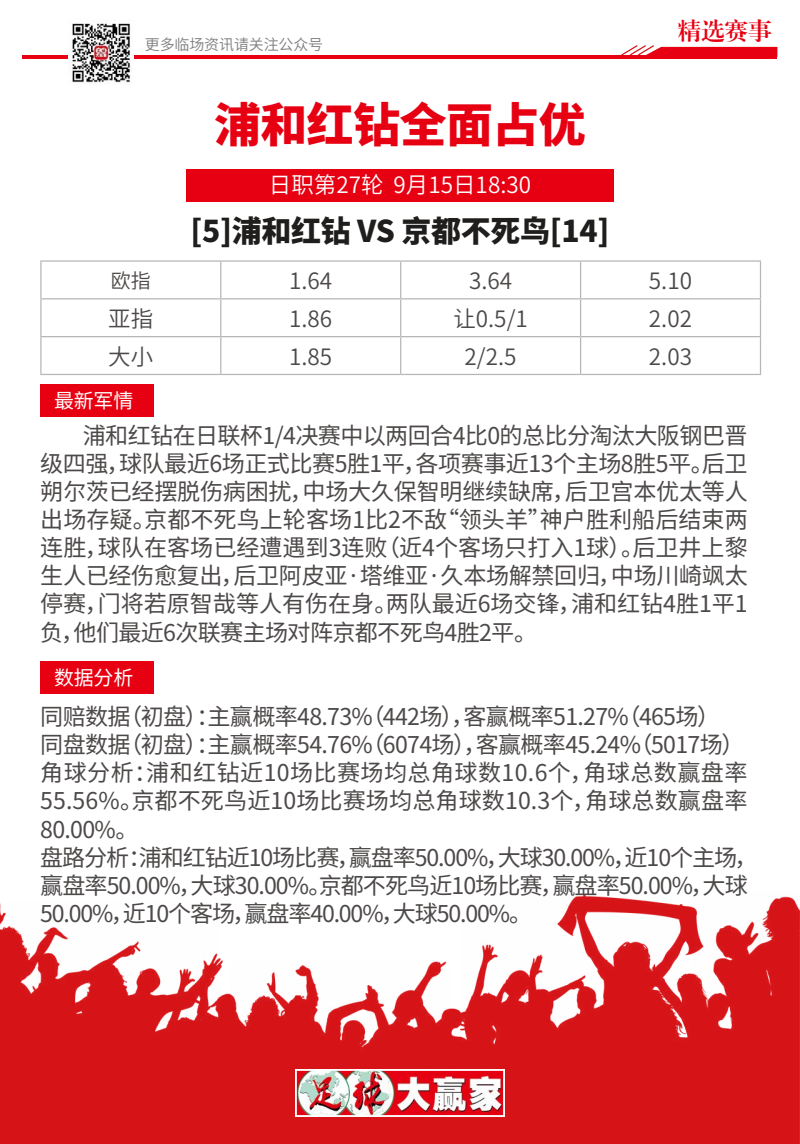
<style>
.page{position:relative;width:800px;height:1144px;background:#fff}
.page>*{position:absolute;margin:0;border:0;box-sizing:border-box;transform-origin:0 0}
.t1{font:900 46.88px "Noto Sans Hans";letter-spacing:-.01em;color:#e60012}
.t2{font:900 30px "Noto Sans Hans";letter-spacing:-.01em;color:#1f1e1d}
.t3{font:23.75px "CT Biao Song SJ";color:#e60012}
.t4{font:23.12px/28.1px "Noto Sans Hans";letter-spacing:-.03em;color:#4c4948;text-align:justify}
.t5{font:600 22.5px "Noto Sans Hans";color:#4c4948}
.t6{font:600 22.5px "Noto Sans Hans";color:#fff}
.t7{font:20px "Noto Sans Hans";letter-spacing:-.01em;color:#fff}
.t8{font:600 20px "Noto Sans Hans";color:#4c4948}
.t9{font:600 15px "Noto Sans Hans";letter-spacing:-.01em;color:#7d7d7d}
</style>
<div class="page">
<img style="left:0;top:893px;width:800px;height:251px">
<img style="left:298px;top:1072px;width:204px;height:42px">
<div style="left:295px;top:1069px;width:210px;height:48px;border:2px solid #fff"></div>
<hr style="left:22px;top:55px;width:755px;height:4px;background:#e60012">
<svg style="left:621px;top:45px;width:156px;height:10px"></svg>
<img style="left:68px;top:23px;width:66px;height:60px">
<div style="left:186px;top:169px;width:428px;height:33px;background:#e60012"></div>
<hr style="left:40px;top:260px;width:181px;height:2px;background:#b5b6b6">
<hr style="left:40px;top:262px;width:2px;height:36px;background:#b5b6b6">
<hr style="left:221px;top:260px;width:180px;height:2px;background:#b5b6b6">
<hr style="left:220px;top:262px;width:1px;height:36px;background:#b5b6b6">
<hr style="left:401px;top:260px;width:180px;height:2px;background:#b5b6b6">
<hr style="left:400px;top:262px;width:1px;height:36px;background:#b5b6b6">
<hr style="left:581px;top:260px;width:180px;height:2px;background:#b5b6b6">
<hr style="left:580px;top:262px;width:1px;height:36px;background:#b5b6b6">
<hr style="left:760px;top:262px;width:1px;height:36px;background:#b5b6b6">
<hr style="left:40px;top:298px;width:181px;height:1px;background:#b5b6b6">
<hr style="left:40px;top:299px;width:2px;height:37px;background:#b5b6b6">
<hr style="left:221px;top:298px;width:180px;height:1px;background:#b5b6b6">
<hr style="left:220px;top:299px;width:1px;height:37px;background:#b5b6b6">
<hr style="left:401px;top:298px;width:180px;height:1px;background:#b5b6b6">
<hr style="left:400px;top:299px;width:1px;height:37px;background:#b5b6b6">
<hr style="left:581px;top:298px;width:180px;height:1px;background:#b5b6b6">
<hr style="left:580px;top:299px;width:1px;height:37px;background:#b5b6b6">
<hr style="left:760px;top:299px;width:1px;height:37px;background:#b5b6b6">
<hr style="left:40px;top:336px;width:181px;height:1px;background:#b5b6b6">
<hr style="left:40px;top:337px;width:2px;height:37px;background:#b5b6b6">
<hr style="left:221px;top:336px;width:180px;height:1px;background:#b5b6b6">
<hr style="left:220px;top:337px;width:1px;height:37px;background:#b5b6b6">
<hr style="left:401px;top:336px;width:180px;height:1px;background:#b5b6b6">
<hr style="left:400px;top:337px;width:1px;height:37px;background:#b5b6b6">
<hr style="left:581px;top:336px;width:180px;height:1px;background:#b5b6b6">
<hr style="left:580px;top:337px;width:1px;height:37px;background:#b5b6b6">
<hr style="left:760px;top:337px;width:1px;height:37px;background:#b5b6b6">
<hr style="left:40px;top:374px;width:181px;height:1px;background:#b5b6b6">
<hr style="left:221px;top:374px;width:180px;height:1px;background:#b5b6b6">
<hr style="left:401px;top:374px;width:180px;height:1px;background:#b5b6b6">
<hr style="left:581px;top:374px;width:180px;height:1px;background:#b5b6b6">
<div style="left:40px;top:384px;width:113px;height:33px;background:#e60012"></div>
<div style="left:40px;top:661px;width:113px;height:32px;background:#e60012"></div>
<p class="t9" style="left:145px;top:36px;width:180px">更多临场资讯请关注公众号</p>
<h1 class="t1" style="left:214px;top:98px;width:373px">浦和红钻全面占优</h1>
<p class="t6" style="left:269px;top:172px;width:264px">日职第27轮 9月15日18:30</p>
<p class="t2" style="left:191px;top:214px;width:420px">[5]浦和红钻 VS 京都不死鸟[14]</p>
<p class="t3" style="left:678px;top:19px;width:96px">精选赛事</p>
<p class="t8" style="left:111px;top:269px;width:41px">欧指</p>
<p class="t5" style="left:289px;top:268px;width:45px">1.64</p>
<p class="t5" style="left:469px;top:268px;width:45px">3.64</p>
<p class="t5" style="left:649px;top:268px;width:45px">5.10</p>
<p class="t5" style="left:108px;top:306px;width:46px">亚指</p>
<p class="t5" style="left:289px;top:306px;width:45px">1.86</p>
<p class="t5" style="left:453px;top:306px;width:76px">让0.5/1</p>
<p class="t5" style="left:649px;top:306px;width:45px">2.02</p>
<p class="t5" style="left:108px;top:344px;width:46px">大小</p>
<p class="t5" style="left:289px;top:344px;width:45px">1.85</p>
<p class="t5" style="left:465px;top:344px;width:53px">2/2.5</p>
<p class="t5" style="left:649px;top:344px;width:45px">2.03</p>
<p class="t7" style="left:54px;top:389px;width:81px">最新军情</p>
<p class="t4" style="left:40px;top:422px;width:709px;text-indent:43px">浦和红钻在日联杯1/4决赛中以两回合4比0的总比分淘汰大阪钢巴晋级四强，球队最近6场正式比赛5胜1平，各项赛事近13个主场8胜5平。后卫朔尔茨已经摆脱伤病困扰，中场大久保智明继续缺席，后卫宫本优太等人出场存疑。京都不死鸟上轮客场1比2不敌“领头羊”神户胜利船后结束两连胜，球队在客场已经遭遇到3连败（近4个客场只打入1球）。后卫井上黎生人已经伤愈复出，后卫阿皮亚·塔维亚·久本场解禁回归，中场川崎飒太停赛，门将若原智哉等人有伤在身。两队最近6场交锋，浦和红钻4胜1平1负，他们最近6次联赛主场对阵京都不死鸟4胜2平。</p>
<p class="t7" style="left:54px;top:666px;width:81px">数据分析</p>
<p class="t4" style="left:40px;top:703px;width:719px;text-align:left">同赔数据（初盘）：主赢概率48.73%（442场），客赢概率51.27%（465场）<br>同盘数据（初盘）：主赢概率54.76%（6074场），客赢概率45.24%（5017场）角球分析：浦和红钻近10场比赛场均总角球数10.6个，角球总数赢盘率55.56%。京都不死鸟近10场比赛场均总角球数10.3个，角球总数赢盘率80.00%。<br>盘路分析：浦和红钻近10场比赛，赢盘率50.00%，大球30.00%，近10个主场，赢盘率50.00%，大球30.00%。京都不死鸟近10场比赛，赢盘率50.00%，大球50.00%，近10个客场，赢盘率40.00%，大球50.00%。</p>
</div>
